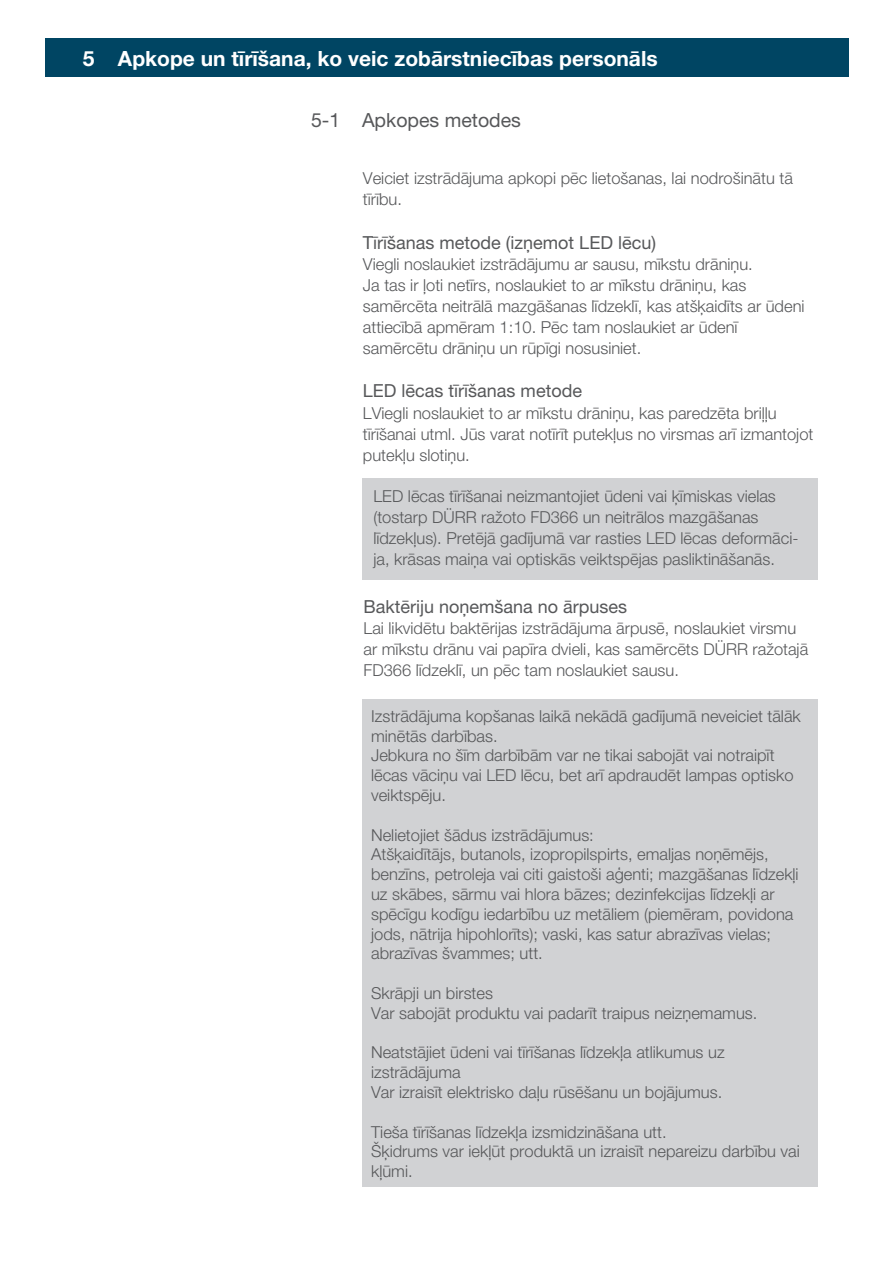
<style>
.page{position:relative;width:893px;height:1263px;background:#fff}
.page>*{position:absolute;margin:0;border:0;box-sizing:border-box;transform-origin:0 0}
.t1{font:700 21px "Helvetica Neue LT Pro";color:#fff}
.t2{font:19.5px "Helvetica Neue LT Pro";color:#57585a}
.t3{font:18px "Helvetica Neue LT Pro";color:#57585a}
.t4{font:300 16.5px/19.8px "Helvetica Neue LT Pro";color:#57585a}
</style>
<div class="page">
<div style="left:363px;top:478px;width:455px;height:102px;background:#d1d2d4"></div>
<div style="left:363px;top:699px;width:455px;height:487px;background:#d1d2d4"></div>
<div style="left:45px;top:38px;width:803px;height:39px;background:#004563"></div>
<p class="t1" style="left:83px;top:46px;width:576px">5 Apkope un tīrīšana, ko veic zobārstniecības personāls</p>
<p class="t2" style="left:311px;top:108px;width:211px">5-1 Apkopes metodes</p>
<p class="t4" style="left:363px;top:168px;width:432px;line-height:21px">Veiciet izstrādājuma apkopi pēc lietošanas, lai nodrošinātu tā tīrību.</p>
<p class="t3" style="left:363px;top:231px;width:295px">Tīrīšanas metode (izņemot LED lēcu)</p>
<p class="t4" style="left:363px;top:253px;width:443px;line-height:21px">Viegli noslaukiet izstrādājumu ar sausu, mīkstu drāniņu.<br>Ja tas ir ļoti netīrs, noslaukiet to ar mīkstu drāniņu, kas samērcēta neitrālā mazgāšanas līdzeklī, kas atšķaidīts ar ūdeni attiecībā apmēram 1:10. Pēc tam noslaukiet ar ūdenī samērcētu drāniņu un rūpīgi nosusiniet.</p>
<p class="t3" style="left:363px;top:380px;width:221px">LED lēcas tīrīšanas metode</p>
<p class="t4" style="left:363px;top:402px;width:452px;line-height:21px">LViegli noslaukiet to ar mīkstu drāniņu, kas paredzēta briļļu tīrīšanai utml. Jūs varat notīrīt putekļus no virsmas arī izmantojot putekļu slotiņu.</p>
<p class="t4" style="left:373px;top:485px;width:427px;line-height:21px">LED lēcas tīrīšanai neizmantojiet ūdeni vai ķīmiskas vielas (tostarp DÜRR ražoto FD366 un neitrālos mazgāšanas līdzekļus). Pretējā gadījumā var rasties LED lēcas deformāci&shy;ja, krāsas maiņa vai optiskās veiktspējas pasliktināšanās.</p>
<p class="t3" style="left:363px;top:596px;width:265px">Baktēriju noņemšana no ārpuses</p>
<p class="t4" style="left:363px;top:618px;width:446px;line-height:21px">Lai likvidētu baktērijas izstrādājuma ārpusē, noslaukiet virsmu ar mīkstu drānu vai papīra dvieli, kas samērcēts DÜRR ražotajā<br>FD366 līdzeklī, un pēc tam noslaukiet sausu.</p>
<p class="t4" style="left:371px;top:706px;width:431px">Izstrādājuma kopšanas laikā nekādā gadījumā neveiciet tālāk minētās darbības.<br>Jebkura no šīm darbībām var ne tikai sabojāt vai notraipīt lēcas vāciņu vai LED lēcu, bet arī apdraudēt lampas optisko veiktspēju.</p>
<p class="t4" style="left:371px;top:824px;width:429px">Nelietojiet šādus izstrādājumus:<br>Atšķaidītājs, butanols, izopropilspirts, emaljas noņēmējs, benzīns, petroleja vai citi gaistoši aģenti; mazgāšanas līdzekļi uz skābes, sārmu vai hlora bāzes; dezinfekcijas līdzekļi ar spēcīgu kodīgu iedarbību uz metāliem (piemēram, povidona jods, nātrija hipohlorīts); vaski, kas satur abrazīvas vielas; abrazīvas švammes; utt.</p>
<p class="t4" style="left:371px;top:983px;width:388px">Skrāpji un birstes<br>Var sabojāt produktu vai padarīt traipus neizņemamus.</p>
<p class="t4" style="left:371px;top:1042px;width:355px">Neatstājiet ūdeni vai tīrīšanas līdzekļa atlikumus uz izstrādājuma<br>Var izraisīt elektrisko daļu rūsēšanu un bojājumus.</p>
<p class="t4" style="left:371px;top:1121px;width:430px">Tieša tīrīšanas līdzekļa izsmidzināšana utt.<br>Šķidrums var iekļūt produktā un izraisīt nepareizu darbību vai kļūmi.</p>
</div>
